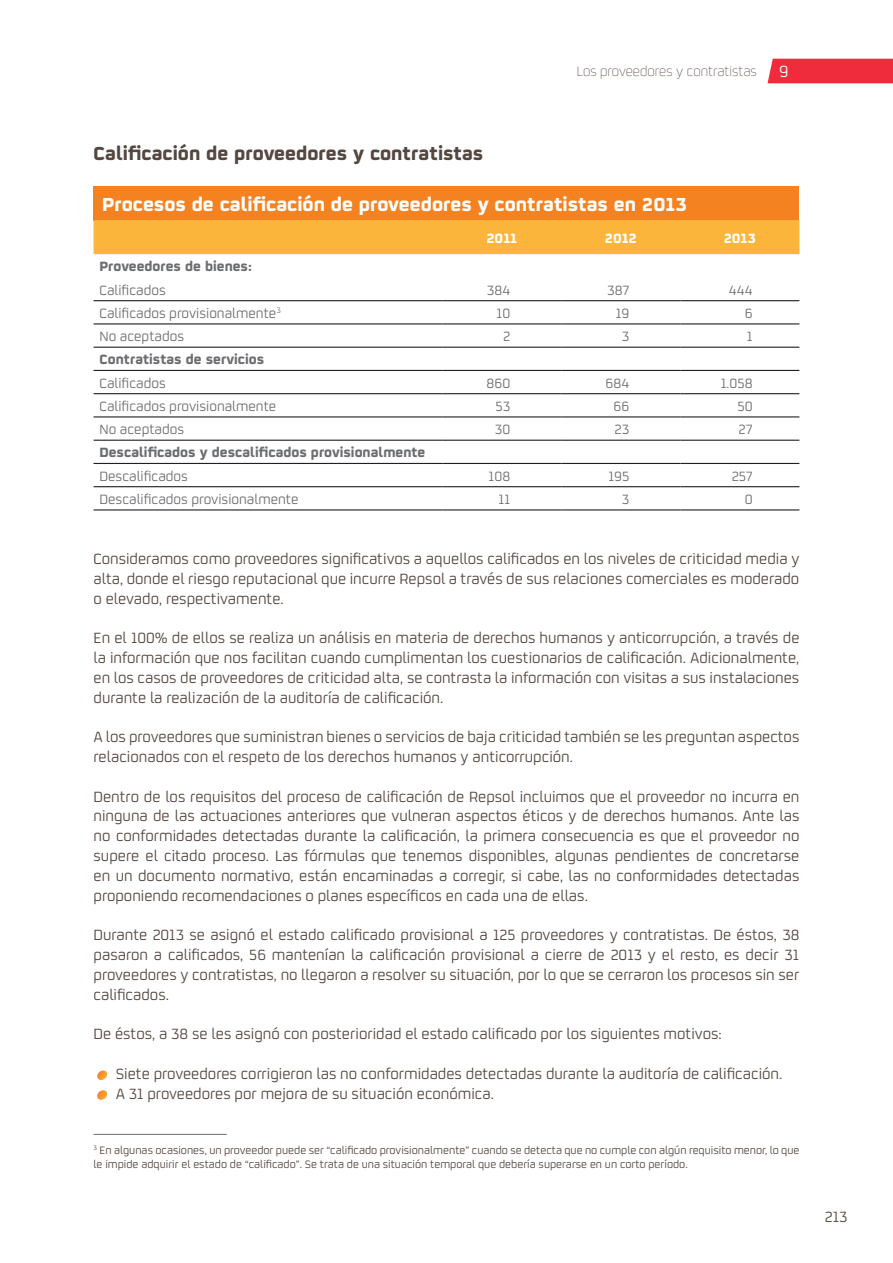
<style>
.page{position:relative;width:893px;height:1263px;background:#fff}
.page>*{position:absolute;margin:0;border:0;box-sizing:border-box;transform-origin:0 0}
.t1{font:700 21px "Repsol";color:#fff}
.t2{font:700 21px "Repsol";color:#544640}
.t3{font:16.5px/19.8px "Repsol";color:#544640;text-align:justify}
.t4{font:15px "Repsol";color:#6c6d70}
.t5{font:700 15px "Repsol";color:#6c6d70}
.t6{font:300 15px "Repsol";color:#544640}
.t7{font:700 15px "Repsol";color:#fff}
.t8{font:12px/14.4px "Repsol";color:#544640}
.s1{font-weight:400;font-size:18px;color:#fff}
</style>
<div class="page">
<div style="left:767px;top:59px;width:126px;height:24px;background:#ee2c3b"></div>
<div style="left:94px;top:186px;width:705px;height:34px;background:#f58220"></div>
<div style="left:94px;top:220px;width:705px;height:34px;background:#fcb53b"></div>
<hr style="left:94px;top:300px;width:348px;height:1px;background:#231f20">
<hr style="left:442px;top:300px;width:119px;height:1px;background:#231f20">
<hr style="left:561px;top:300px;width:119px;height:1px;background:#231f20">
<hr style="left:680px;top:300px;width:119px;height:1px;background:#231f20">
<hr style="left:94px;top:323px;width:348px;height:1px;background:#231f20">
<hr style="left:442px;top:323px;width:119px;height:1px;background:#231f20">
<hr style="left:561px;top:323px;width:119px;height:1px;background:#231f20">
<hr style="left:680px;top:323px;width:119px;height:1px;background:#231f20">
<hr style="left:94px;top:347px;width:348px;height:1px;background:#231f20">
<hr style="left:442px;top:347px;width:119px;height:1px;background:#231f20">
<hr style="left:561px;top:347px;width:119px;height:1px;background:#231f20">
<hr style="left:680px;top:347px;width:119px;height:1px;background:#231f20">
<hr style="left:94px;top:370px;width:348px;height:1px;background:#231f20">
<hr style="left:442px;top:370px;width:119px;height:1px;background:#231f20">
<hr style="left:561px;top:370px;width:119px;height:1px;background:#231f20">
<hr style="left:680px;top:370px;width:119px;height:1px;background:#231f20">
<hr style="left:94px;top:393px;width:348px;height:1px;background:#231f20">
<hr style="left:442px;top:393px;width:119px;height:1px;background:#231f20">
<hr style="left:561px;top:393px;width:119px;height:1px;background:#231f20">
<hr style="left:680px;top:393px;width:119px;height:1px;background:#231f20">
<hr style="left:94px;top:416px;width:348px;height:1px;background:#231f20">
<hr style="left:442px;top:416px;width:119px;height:1px;background:#231f20">
<hr style="left:561px;top:416px;width:119px;height:1px;background:#231f20">
<hr style="left:680px;top:416px;width:119px;height:1px;background:#231f20">
<hr style="left:94px;top:440px;width:348px;height:1px;background:#231f20">
<hr style="left:442px;top:440px;width:119px;height:1px;background:#231f20">
<hr style="left:561px;top:440px;width:119px;height:1px;background:#231f20">
<hr style="left:680px;top:440px;width:119px;height:1px;background:#231f20">
<hr style="left:94px;top:463px;width:348px;height:1px;background:#231f20">
<hr style="left:442px;top:463px;width:119px;height:1px;background:#231f20">
<hr style="left:561px;top:463px;width:119px;height:1px;background:#231f20">
<hr style="left:680px;top:463px;width:119px;height:1px;background:#231f20">
<hr style="left:94px;top:486px;width:348px;height:1px;background:#231f20">
<hr style="left:442px;top:486px;width:119px;height:1px;background:#231f20">
<hr style="left:561px;top:486px;width:119px;height:1px;background:#231f20">
<hr style="left:680px;top:486px;width:119px;height:1px;background:#231f20">
<hr style="left:94px;top:509px;width:348px;height:1px;background:#231f20">
<hr style="left:442px;top:509px;width:119px;height:1px;background:#231f20">
<hr style="left:561px;top:509px;width:119px;height:1px;background:#231f20">
<hr style="left:680px;top:509px;width:119px;height:1px;background:#231f20">
<svg style="left:97px;top:1070px;width:11px;height:10px"></svg>
<svg style="left:97px;top:1090px;width:11px;height:10px"></svg>
<hr style="left:94px;top:1134px;width:133px;height:1px;background:#6c6d70">
<p class="t6" style="left:577px;top:61px;width:213px">Los proveedores y contratistas <span class="s1">9</span></p>
<p class="t2" style="left:94px;top:136px;width:391px">Calificación de proveedores y contratistas</p>
<p class="t1" style="left:102px;top:187px;width:587px">Procesos de calificación de proveedores y contratistas en 2013</p>
<p class="t7" style="left:486px;top:226px;width:32px">2011</p>
<p class="t7" style="left:605px;top:226px;width:34px">2012</p>
<p class="t7" style="left:724px;top:226px;width:34px">2013</p>
<p class="t5" style="left:100px;top:254px;width:154px">Proveedores de bienes:</p>
<p class="t4" style="left:100px;top:280px;width:68px">Calificados</p>
<p class="t4" style="left:487px;top:280px;width:25px">384</p>
<p class="t4" style="left:607px;top:280px;width:24px">387</p>
<p class="t4" style="left:729px;top:280px;width:25px">444</p>
<p class="t4" style="left:100px;top:303px;width:183px">Calificados provisionalmente<sup>3</sup></p>
<p class="t4" style="left:496px;top:303px;width:15px">10</p>
<p class="t4" style="left:616px;top:303px;width:15px">19</p>
<p class="t4" style="left:745px;top:303px;width:9px">6</p>
<p class="t4" style="left:100px;top:326px;width:86px">No aceptados</p>
<p class="t4" style="left:503px;top:326px;width:9px">2</p>
<p class="t4" style="left:622px;top:326px;width:9px">3</p>
<p class="t4" style="left:747px;top:326px;width:7px">1</p>
<p class="t5" style="left:100px;top:347px;width:166px">Contratistas de servicios</p>
<p class="t4" style="left:100px;top:373px;width:68px">Calificados</p>
<p class="t4" style="left:486px;top:373px;width:25px">860</p>
<p class="t4" style="left:606px;top:373px;width:25px">684</p>
<p class="t4" style="left:721px;top:373px;width:33px">1.058</p>
<p class="t4" style="left:100px;top:396px;width:178px">Calificados provisionalmente</p>
<p class="t4" style="left:495px;top:396px;width:16px">53</p>
<p class="t4" style="left:613px;top:396px;width:17px">66</p>
<p class="t4" style="left:737px;top:396px;width:17px">50</p>
<p class="t4" style="left:100px;top:419px;width:86px">No aceptados</p>
<p class="t4" style="left:495px;top:419px;width:17px">30</p>
<p class="t4" style="left:614px;top:419px;width:16px">23</p>
<p class="t4" style="left:739px;top:419px;width:16px">27</p>
<p class="t5" style="left:100px;top:440px;width:327px">Descalificados y descalificados provisionalmente</p>
<p class="t4" style="left:100px;top:466px;width:90px">Descalificados</p>
<p class="t4" style="left:489px;top:466px;width:23px">108</p>
<p class="t4" style="left:609px;top:466px;width:22px">195</p>
<p class="t4" style="left:732px;top:466px;width:22px">257</p>
<p class="t4" style="left:100px;top:489px;width:200px">Descalificados provisionalmente</p>
<p class="t4" style="left:499px;top:489px;width:13px">11</p>
<p class="t4" style="left:622px;top:489px;width:9px">3</p>
<p class="t4" style="left:745px;top:489px;width:9px">0</p>
<p class="t3" style="left:94px;top:548px;width:707px">Consideramos como proveedores significativos a aquellos calificados en los niveles de criticidad media y alta, donde el riesgo reputacional que incurre Repsol a través de sus relaciones comerciales es moderado o elevado, respectivamente.</p>
<p class="t3" style="left:94px;top:627px;width:707px">En el 100% de ellos se realiza un análisis en materia de derechos humanos y anticorrupción, a través de la información que nos facilitan cuando cumplimentan los cuestionarios de calificación. Adicionalmente, en los casos de proveedores de criticidad alta, se contrasta la información con visitas a sus instalaciones durante la realización de la auditoría de calificación.</p>
<p class="t3" style="left:94px;top:726px;width:707px">A los proveedores que suministran bienes o servicios de baja criticidad también se les preguntan aspectos relacionados con el respeto de los derechos humanos y anticorrupción.</p>
<p class="t3" style="left:94px;top:785px;width:707px">Dentro de los requisitos del proceso de calificación de Repsol incluimos que el proveedor no incurra en ninguna de las actuaciones anteriores que vulneran aspectos éticos y de derechos humanos. Ante las no conformidades detectadas durante la calificación, la primera consecuencia es que el proveedor no supere el citado proceso. Las fórmulas que tenemos disponibles, algunas pendientes de concretarse en un documento normativo, están encaminadas a corregir, si cabe, las no conformidades detectadas proponiendo recomendaciones o planes específicos en cada una de ellas.</p>
<p class="t3" style="left:94px;top:924px;width:707px">Durante 2013 se asignó el estado calificado provisional a 125 proveedores y contratistas. De éstos, 38 pasaron a calificados, 56 mantenían la calificación provisional a cierre de 2013 y el resto, es decir 31 proveedores y contratistas, no llegaron a resolver su situación, por lo que se cerraron los procesos sin ser calificados.</p>
<p class="t3" style="left:94px;top:1023px;width:630px">De éstos, a 38 se les asignó con posterioridad el estado calificado por los siguientes motivos:</p>
<p class="t3" style="left:116px;top:1062px;width:668px">Siete proveedores corrigieron las no conformidades detectadas durante la auditoría de calificación.<br>A 31 proveedores por mejora de su situación económica.</p>
<p class="t8" style="left:94px;top:1142px;width:707px"><sup>3</sup> En algunas ocasiones, un proveedor puede ser “calificado provisionalmente” cuando se detecta que no cumple con algún requisito menor, lo que le impide adquirir el estado de “calificado”. Se trata de una situación temporal que debería superarse en un corto período.</p>
<p class="t3" style="left:825px;top:1206px;width:24px">213</p>
</div>
